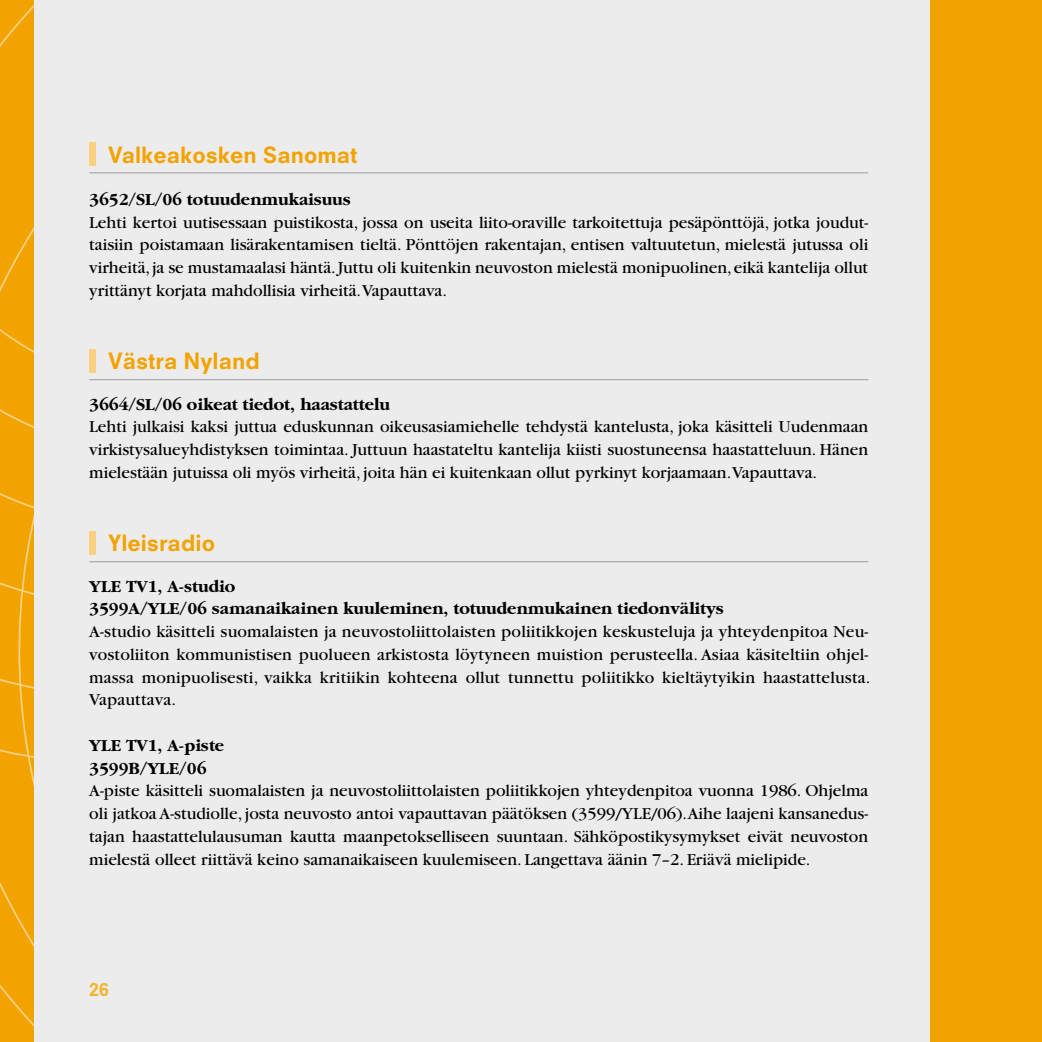
<style>
.page{position:relative;width:1042px;height:1042px;background:#ececed}
.page>*{position:absolute;margin:0;border:0;box-sizing:border-box;transform-origin:0 0}
.t1{font:800 21.88px "Neuzeit S";color:#f3a300}
.t2{font:17.5px/22.8px "Garamond";letter-spacing:.01em;color:#000;text-align:justify}
.t3{font:700 17.5px/22.8px "Garamond";color:#000}
.t4{font:800 17.5px "Neuzeit S";color:#f5b533}
</style>
<div class="page">
<div style="left:930px;top:0;width:112px;height:1042px;background:#f3a300"></div>
<div style="left:0;top:0;width:34px;height:1042px;background:#f3a300"></div>
<hr style="left:89px;top:172px;width:779px;height:1px;background:#9c9d9f">
<hr style="left:89px;top:379px;width:779px;height:1px;background:#9c9d9f">
<hr style="left:89px;top:561px;width:779px;height:1px;background:#9c9d9f">
<div style="left:89px;top:142px;width:7px;height:24px;background:#f9d180"></div>
<div style="left:89px;top:349px;width:7px;height:24px;background:#f9d180"></div>
<div style="left:89px;top:531px;width:7px;height:24px;background:#f9d180"></div>
<p class="t1" style="left:108px;top:141px;width:251px">Valkeakosken Sanomat</p>
<p class="t3" style="left:89px;top:188px;width:263px">3652/SL/06 totuudenmukaisuus</p>
<p class="t2" style="left:89px;top:211px;width:780px">Lehti kertoi uutisessaan puistikosta, jossa on useita liito-oraville tarkoitettuja pesäpönttöjä, jotka joudut&shy;taisiin poistamaan lisärakentamisen tieltä. Pönttöjen rakentajan, entisen valtuutetun, mielestä jutussa oli virheitä, ja se mustamaalasi häntä. Juttu oli kuitenkin neuvoston mielestä monipuolinen, eikä kantelija ollut yrittänyt korjata mahdollisia virheitä.Vapauttava.</p>
<p class="t1" style="left:108px;top:348px;width:153px">Västra Nyland</p>
<p class="t3" style="left:89px;top:393px;width:302px">3664/SL/06 oikeat tiedot, haastattelu</p>
<p class="t2" style="left:89px;top:416px;width:780px">Lehti julkaisi kaksi juttua eduskunnan oikeusasiamiehelle tehdystä kantelusta, joka käsitteli Uudenmaan virkistysalueyhdistyksen toimintaa. Juttuun haastateltu kantelija kiisti suostuneensa haastatteluun. Hänen mielestään jutuissa oli myös virheitä, joita hän ei kuitenkaan ollut pyrkinyt korjaamaan.Vapauttava.</p>
<p class="t1" style="left:108px;top:530px;width:108px">Yleisradio</p>
<p class="t3" style="left:89px;top:575px;width:636px">YLE TV1, A-studio<br>3599A/YLE/06 samanaikainen kuuleminen, totuudenmukainen tiedonvälitys</p>
<p class="t2" style="left:89px;top:620px;width:782px;text-align:left">A-studio käsitteli suomalaisten ja neuvostoliittolaisten poliitikkojen keskusteluja ja yhteydenpitoa Neu&shy;vostoliiton kommunistisen puolueen arkistosta löytyneen muistion perusteella. Asiaa käsiteltiin ohjel&shy;massa monipuolisesti, vaikka kritiikin kohteena ollut tunnettu poliitikko kieltäytyikin haastattelusta.<br>Vapauttava.</p>
<p class="t3" style="left:89px;top:734px;width:136px">YLE TV1, A-piste<br>3599B/YLE/06</p>
<p class="t2" style="left:89px;top:780px;width:780px">A-piste käsitteli suomalaisten ja neuvostoliittolaisten poliitikkojen yhteydenpitoa vuonna 1986. Ohjelma oli jatkoa A-studiolle, josta neuvosto antoi vapauttavan päätöksen (3599/YLE/06).Aihe laajeni kansanedus&shy;tajan haastattelulausuman kautta maanpetokselliseen suuntaan. Sähköpostikysymykset eivät neuvoston mielestä olleet riittävä keino samanaikaiseen kuulemiseen. Langettava äänin 7–2. Eriävä mielipide.</p>
<p class="t4" style="left:89px;top:979px;width:21px">26</p>
</div>
